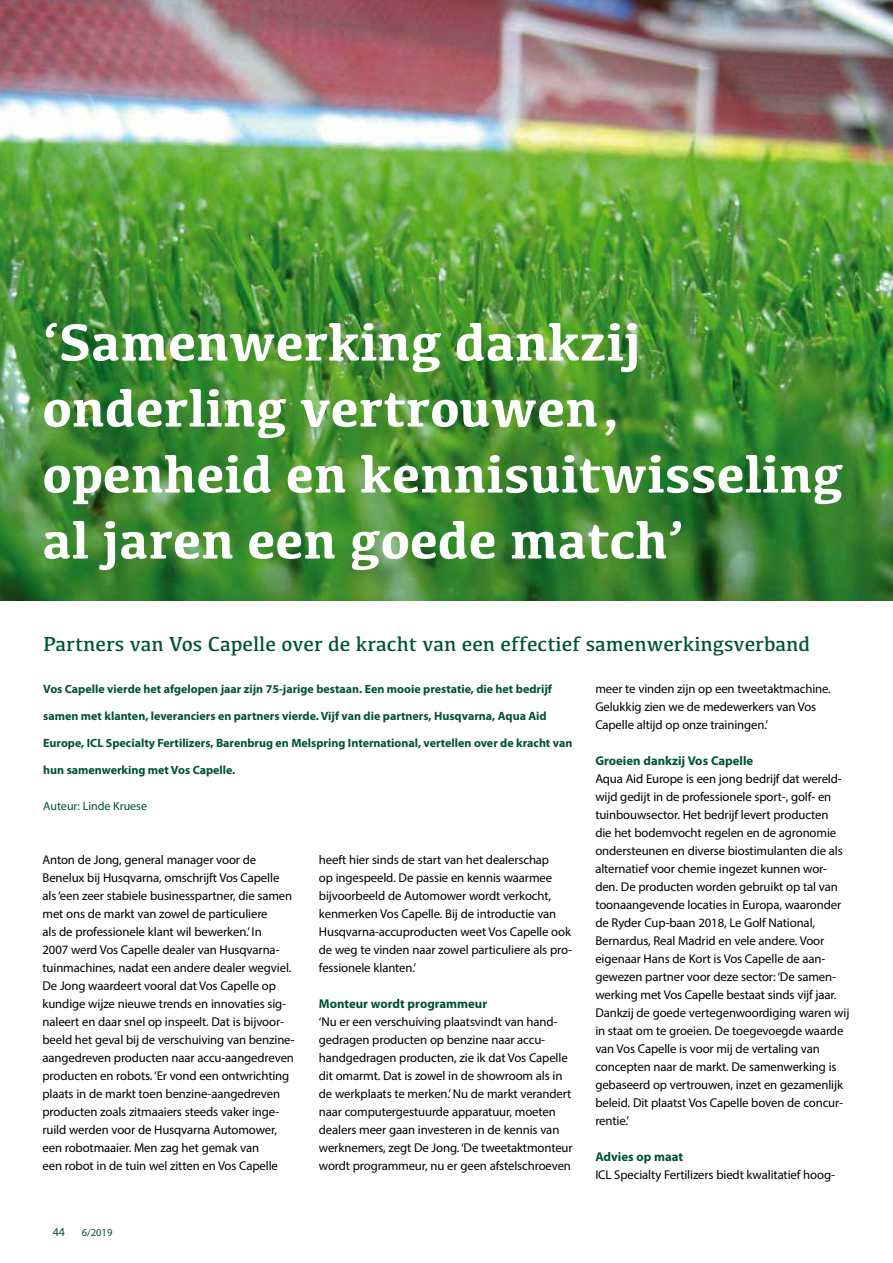
<style>
.page{position:relative;width:893px;height:1263px;background:#fff}
.page>*{position:absolute;margin:0;border:0;box-sizing:border-box;transform-origin:0 0}
.t1{font:700 54px/66px "Kefa";color:#fff}
.t2{font:21px "Kefa";color:#005139}
.t3{font:12.75px/18px "Myriad Pro";letter-spacing:-.01em;color:#000}
.t4{font:700 12.75px "Myriad Pro";color:#005139}
.t5{font:700 12px "Myriad Pro";color:#005139}
.t6{font:12px "Myriad Pro";color:#005139}
.t7{font:10.5px "Myriad Pro";color:#005139}
</style>
<div class="page">
<img style="left:0;top:0;width:893px;height:600px">
<h1 class="t1" style="left:43px;top:306px;width:802px">‘Samenwerking dankzij onderling vertrouwen, openheid en kennisuitwisseling al jaren een goede match’</h1>
<h2 class="t2" style="left:43px;top:631px;width:768px">Partners van Vos Capelle over de kracht van een effectief samenwerkingsverband</h2>
<p class="t5" style="left:43px;top:681px;width:510px">Vos Capelle vierde het afgelopen jaar zijn 75-jarige bestaan. Een mooie prestatie, die het bedrijf</p>
<p class="t5" style="left:43px;top:708px;width:505px">samen met klanten, leveranciers en partners vierde. Vijf van die partners, Husqvarna, Aqua Aid</p>
<p class="t5" style="left:43px;top:735px;width:531px">Europe, ICL Specialty Fertilizers, Barenbrug en Melspring International, vertellen over de kracht van</p>
<p class="t5" style="left:43px;top:762px;width:194px">hun samenwerking met Vos Capelle.</p>
<p class="t6" style="left:43px;top:799px;width:105px">Auteur: Linde Kruese</p>
<p class="t3" style="left:595px;top:680px;width:237px">meer te vinden zijn op een tweetaktmachine.<br>Gelukkig zien we de medewerkers van Vos<br>Capelle altijd op onze trainingen.’</p>
<p class="t4" style="left:595px;top:753px;width:160px">Groeien dankzij Vos Capelle</p>
<p class="t3" style="left:595px;top:770px;width:256px">Aqua Aid Europe is een jong bedrijf dat wereld&shy;wijd gedijt in de professionele sport-, golf- en tuinbouwsector. Het bedrijf levert producten<br>die het bodemvocht regelen en de agronomie ondersteunen en diverse biostimulanten die als alternatief voor chemie ingezet kunnen wor&shy;den. De producten worden gebruikt op tal van toonaangevende locaties in Europa, waaronder de Ryder Cup-baan 2018, Le Golf National, Bernardus, Real Madrid en vele andere. Voor eigenaar Hans de Kort is Vos Capelle de aan&shy;gewezen partner voor deze sector: ‘De samen&shy;werking met Vos Capelle bestaat sinds vijf jaar.<br>Dankzij de goede vertegenwoordiging waren wij in staat om te groeien. De toegevoegde waarde van Vos Capelle is voor mij de vertaling van concepten naar de markt. De samenwerking is gebaseerd op vertrouwen, inzet en gezamenlijk beleid. Dit plaatst Vos Capelle boven de concur&shy;rentie.’</p>
<p class="t4" style="left:595px;top:1149px;width:89px">Advies op maat</p>
<p class="t3" style="left:595px;top:1166px;width:241px">ICL Specialty Fertilizers biedt kwalitatief hoog-</p>
<p class="t3" style="left:43px;top:851px;width:254px">Anton de Jong, general manager voor de Benelux bij Husqvarna, omschrijft Vos Capelle als ‘een zeer stabiele businesspartner, die samen met ons de markt van zowel de particuliere<br>als de professionele klant wil bewerken.’ In<br>2007 werd Vos Capelle dealer van Husqvarna&shy;tuinmachines, nadat een andere dealer wegviel.<br>De Jong waardeert vooral dat Vos Capelle op kundige wijze nieuwe trends en innovaties sig&shy;naleert en daar snel op inspeelt. Dat is bijvoor&shy;beeld het geval bij de verschuiving van benzine&shy;aangedreven producten naar accu-aangedreven producten en robots. ‘Er vond een ontwrichting plaats in de markt toen benzine-aangedreven producten zoals zitmaaiers steeds vaker inge&shy;ruild werden voor de Husqvarna Automower, een robotmaaier. Men zag het gemak van<br>een robot in de tuin wel zitten en Vos Capelle</p>
<p class="t3" style="left:319px;top:851px;width:255px">heeft hier sinds de start van het dealerschap<br>op ingespeeld. De passie en kennis waarmee bijvoorbeeld de Automower wordt verkocht, kenmerken Vos Capelle. Bij de introductie van Husqvarna-accuproducten weet Vos Capelle ook de weg te vinden naar zowel particuliere als pro&shy;fessionele klanten.’</p>
<p class="t4" style="left:319px;top:995px;width:170px">Monteur wordt programmeur</p>
<p class="t3" style="left:319px;top:1013px;width:255px">‘Nu er een verschuiving plaatsvindt van hand&shy;gedragen producten op benzine naar accu&shy;handgedragen producten, zie ik dat Vos Capelle dit omarmt. Dat is zowel in de showroom als in de werkplaats te merken.’ Nu de markt verandert naar computergestuurde apparatuur, moeten dealers meer gaan investeren in de kennis van werknemers, zegt De Jong. ‘De tweetaktmonteur wordt programmeur, nu er geen afstelschroeven</p>
<p class="t6" style="left:53px;top:1224px;width:14px">44</p>
<p class="t7" style="left:82px;top:1226px;width:32px">6/2019</p>
</div>
